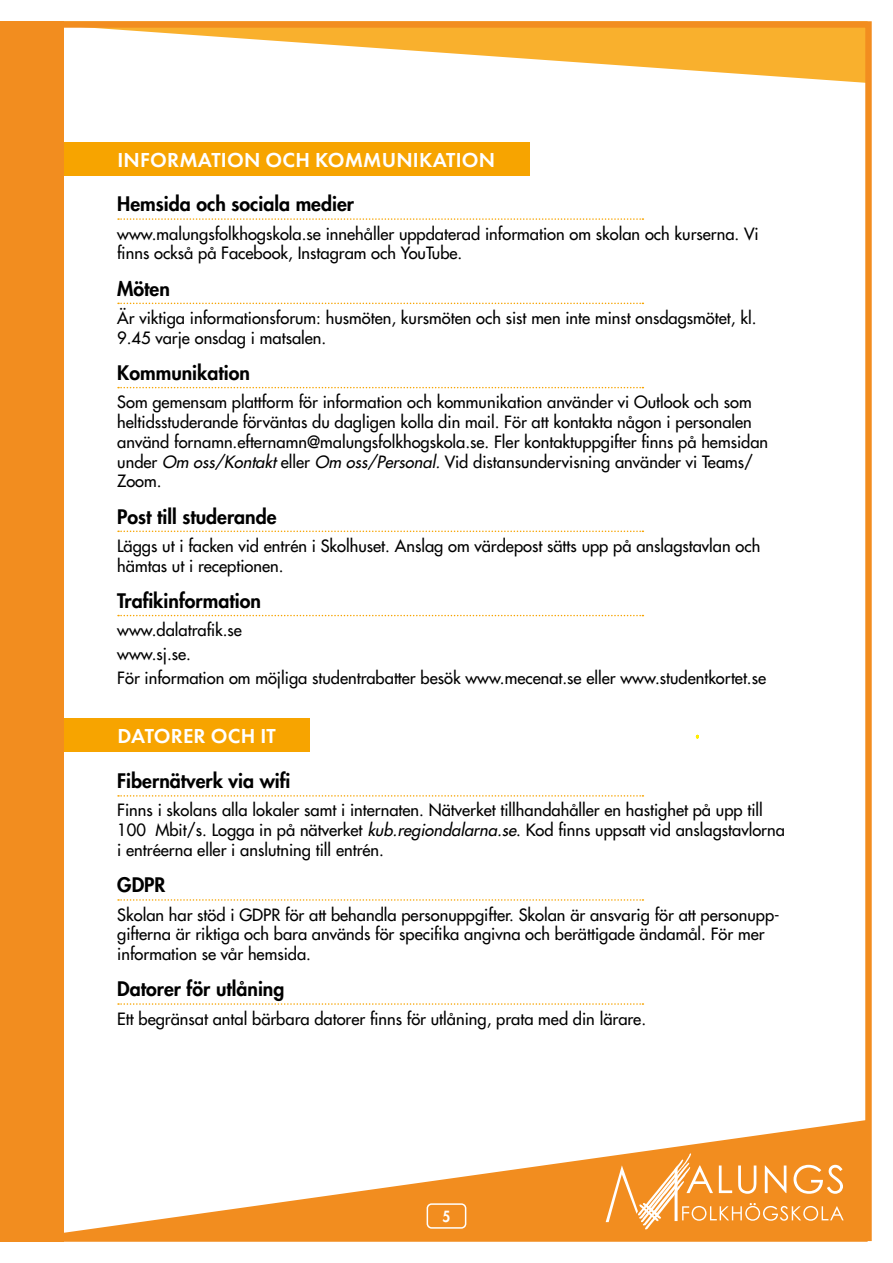
<style>
.page{position:relative;width:893px;height:1263px;background:#fff}
.page>*{position:absolute;margin:0;border:0;box-sizing:border-box;transform-origin:0 0}
.t1{font:600 21px "Futura PT";letter-spacing:.01em;color:#fff}
.t2{font:800 19.5px "Futura LT";color:#000}
.t3{font:16.5px/19.8px "Futura LT";color:#000}
.t4{font:800 15px "Futura LT";color:#fff;scale:.9 1}
.s1{font-style:italic}
</style>
<div class="page">
<div style="left:64px;top:142px;width:465px;height:33px;background:#f7a400"></div>
<svg style="left:118px;top:218px;width:525px;height:2px"></svg>
<svg style="left:118px;top:303px;width:525px;height:1px"></svg>
<svg style="left:118px;top:387px;width:525px;height:1px"></svg>
<svg style="left:118px;top:530px;width:525px;height:2px"></svg>
<svg style="left:118px;top:615px;width:525px;height:1px"></svg>
<div style="left:64px;top:719px;width:246px;height:33px;background:#f7a400"></div>
<svg style="left:118px;top:795px;width:525px;height:2px"></svg>
<svg style="left:118px;top:899px;width:525px;height:2px"></svg>
<svg style="left:118px;top:1003px;width:525px;height:2px"></svg>
<svg style="left:96px;top:28px;width:769px;height:55px"></svg>
<svg style="left:64px;top:1120px;width:804px;height:122px"></svg>
<svg style="left:606px;top:1153px;width:238px;height:76px"></svg>
<div style="left:0;top:21px;width:64px;height:1221px;background:#f28d1f"></div>
<div style="left:22px;top:21px;width:850px;height:1220px;border:6px solid #f28d1f"></div>
<div style="left:427px;top:1204px;width:39px;height:24px;background:#f28d1f;border-radius:4px"></div>
<div style="left:427px;top:1203px;width:39px;height:26px;border:2px solid #fff;border-radius:4px"></div>
<p class="t1" style="left:117px;top:146px;width:379px">INFORMATION OCH KOMMUNIKATION</p>
<p class="t2" style="left:117px;top:191px;width:238px">Hemsida och sociala medier</p>
<p class="t3" style="left:117px;top:224px;width:643px">www.malungsfolkhogskola.se innehåller uppdaterad information om skolan och kurserna. Vi finns också på Facebook, Instagram och YouTube.</p>
<p class="t2" style="left:117px;top:275px;width:54px">Möten</p>
<p class="t3" style="left:117px;top:308px;width:641px">Är viktiga informationsforum: husmöten, kursmöten och sist men inte minst onsdagsmötet, kl.<br>9.45 varje onsdag i matsalen.</p>
<p class="t2" style="left:117px;top:360px;width:134px">Kommunikation</p>
<p class="t3" style="left:117px;top:392px;width:652px">Som gemensam plattform för information och kommunikation använder vi Outlook och som heltidsstuderande förväntas du dagligen kolla din mail. För att kontakta någon i personalen använd fornamn.efternamn@malungsfolkhogskola.se. Fler kontaktuppgifter finns på hemsidan under <span class="s1">Om oss/Kontakt</span> eller <span class="s1">Om oss/Personal.</span> Vid distansundervisning använder vi Teams/ Zoom.</p>
<p class="t2" style="left:117px;top:503px;width:161px">Post till studerande</p>
<p class="t3" style="left:117px;top:536px;width:645px">Läggs ut i facken vid entrén i Skolhuset. Anslag om värdepost sätts upp på anslagstavlan och hämtas ut i receptionen.</p>
<p class="t2" style="left:117px;top:588px;width:145px">Trafikinformation</p>
<p class="t3" style="left:117px;top:618px;width:650px;line-height:24px">www.dalatrafik.se<br>www.sj.se.<br>För information om möjliga studentrabatter besök www.mecenat.se eller www.studentkortet.se</p>
<p class="t1" style="left:117px;top:723px;width:160px">DATORER OCH IT</p>
<p class="t2" style="left:117px;top:768px;width:175px">Fibernätverk via wifi</p>
<p class="t3" style="left:117px;top:800px;width:669px">Finns i skolans alla lokaler samt i internaten. Nätverket tillhandahåller en hastighet på upp till<br>100 Mbit/s. Logga in på nätverket <span class="s1">kub.regiondalarna.se</span>. Kod finns uppsatt vid anslagstavlorna i entréerna eller i anslutning till entrén.</p>
<p class="t2" style="left:117px;top:872px;width:50px">GDPR</p>
<p class="t3" style="left:117px;top:904px;width:664px">Skolan har stöd i GDPR för att behandla personuppgifter. Skolan är ansvarig för att personupp&shy;gifterna är riktiga och bara används för specifika angivna och berättigade ändamål. För mer information se vår hemsida.</p>
<p class="t2" style="left:117px;top:976px;width:169px">Datorer för utlåning</p>
<p class="t3" style="left:117px;top:1008px;width:530px">Ett begränsat antal bärbara datorer finns för utlåning, prata med din lärare.</p>
<p class="t4" style="left:443px;top:1207px;width:10px">5</p>
</div>
